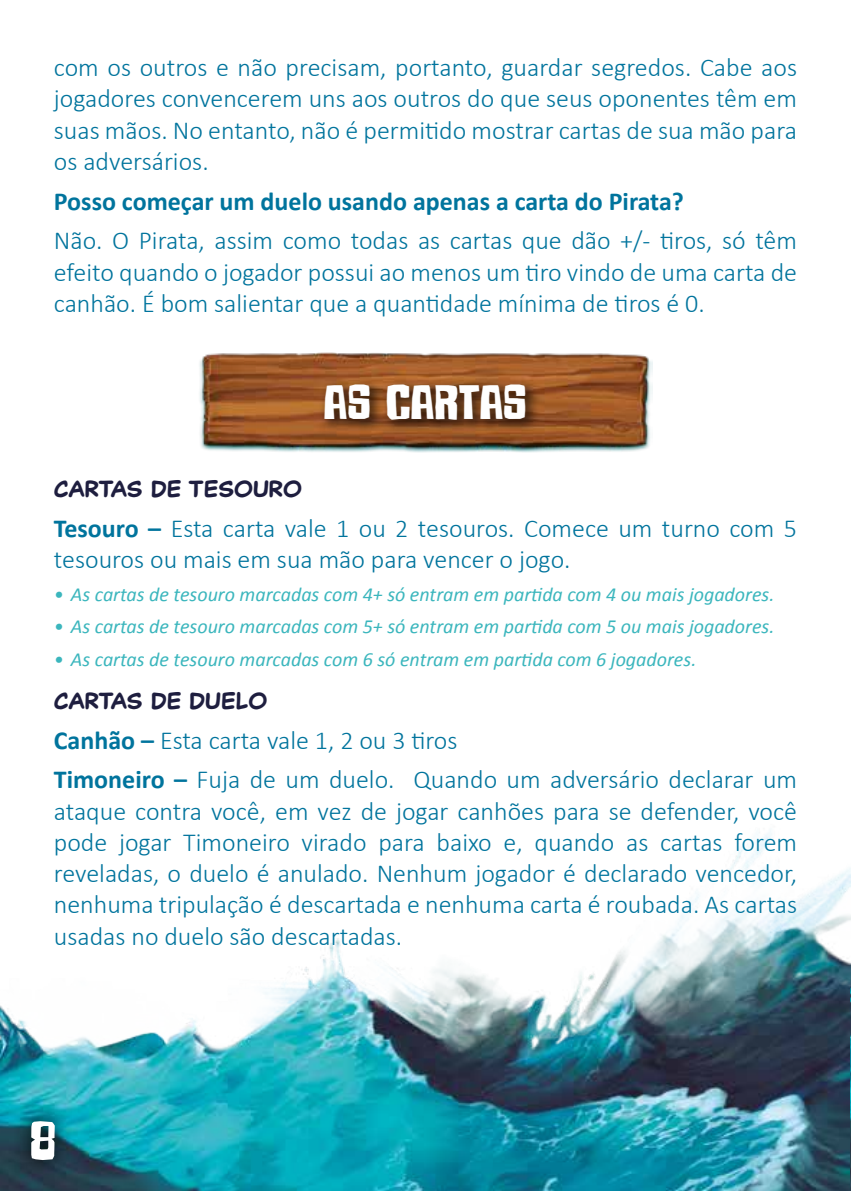
<style>
.page{position:relative;width:851px;height:1191px;background:#fff}
.page>*{position:absolute;margin:0;border:0;box-sizing:border-box;transform-origin:0 0}
.t1{font:52px "Armageda Wide";color:#fff}
.t2{font:46px "Armageda Wide";color:#fefefe}
.t3{font:300 26px/31.2px "Calibri";color:#00749d;text-align:justify}
.t4{font:700 26px "Calibri";color:#00749d}
.t5{font:700 22px "Captain Comic Pro";color:#1e1e3f}
.t6{font:italic 20px "Calibri";color:#3bb6bd}
.s1{font-weight:700}
</style>
<div class="page">
<img style="left:0;top:352px;width:850px;height:839px">
<img style="left:850px;top:0;width:1px;height:1191px">
<img style="left:198px;top:353px;width:454px;height:99px">
<div style="left:317px;top:378px;width:223px;height:57px;background:#000;opacity:.57"></div>
<svg style="left:12px;top:1102px;width:62px;height:76px;background:#155a68"></svg>
<p class="t3" style="left:54px;top:52px;width:744px">com os outros e não precisam, portanto, guardar segredos. Cabe aos jogadores convencerem uns aos outros do que seus oponentes têm em suas mãos. No entanto, não é permitido mostrar cartas de sua mão para os adversários.</p>
<p class="t4" style="left:54px;top:182px;width:631px">Posso começar um duelo usando apenas a carta do Pirata?</p>
<p class="t3" style="left:54px;top:225px;width:744px">Não. O Pirata, assim como todas as cartas que dão +/- tiros, só têm efeito quando o jogador possui ao menos um tiro vindo de uma carta de canhão. É bom salientar que a quantidade mínima de tiros é 0.</p>
<h2 class="t2" style="left:324px;top:376px;width:204px">AS CARTAS</h2>
<p class="t5" style="left:54px;top:472px;width:249px">CARTAS DE TESOURO</p>
<p class="t3" style="left:54px;top:512px;width:744px"><span class="s1">Tesouro –</span> Esta carta vale 1 ou 2 tesouros. Comece um turno com 5 tesouros ou mais em sua mão para vencer o jogo.</p>
<p class="t6" style="left:54px;top:580px;width:722px">• As cartas de tesouro marcadas com 4+ só entram em partida com 4 ou mais jogadores.</p>
<p class="t6" style="left:54px;top:612px;width:722px">• As cartas de tesouro marcadas com 5+ só entram em partida com 5 ou mais jogadores.</p>
<p class="t6" style="left:54px;top:645px;width:644px">• As cartas de tesouro marcadas com 6 só entram em partida com 6 jogadores.</p>
<p class="t5" style="left:54px;top:684px;width:215px">CARTAS DE DUELO</p>
<p class="t3" style="left:54px;top:720px;width:744px;line-height:39.8px"><span class="s1">Canhão –</span> Esta carta vale 1, 2 ou 3 tiros<br><span class="s1">Timoneiro –</span> Fuja de um duelo. Quando um adversário declarar um</p>
<p class="t3" style="left:54px;top:795px;width:744px">ataque contra você, em vez de jogar canhões para se defender, você pode jogar Timoneiro virado para baixo e, quando as cartas forem reveladas, o duelo é anulado. Nenhum jogador é declarado vencedor, nenhuma tripulação é descartada e nenhuma carta é roubada. As cartas usadas no duelo são descartadas.</p>
<h1 class="t1" style="left:29px;top:1111px;width:30px">8</h1>
</div>
